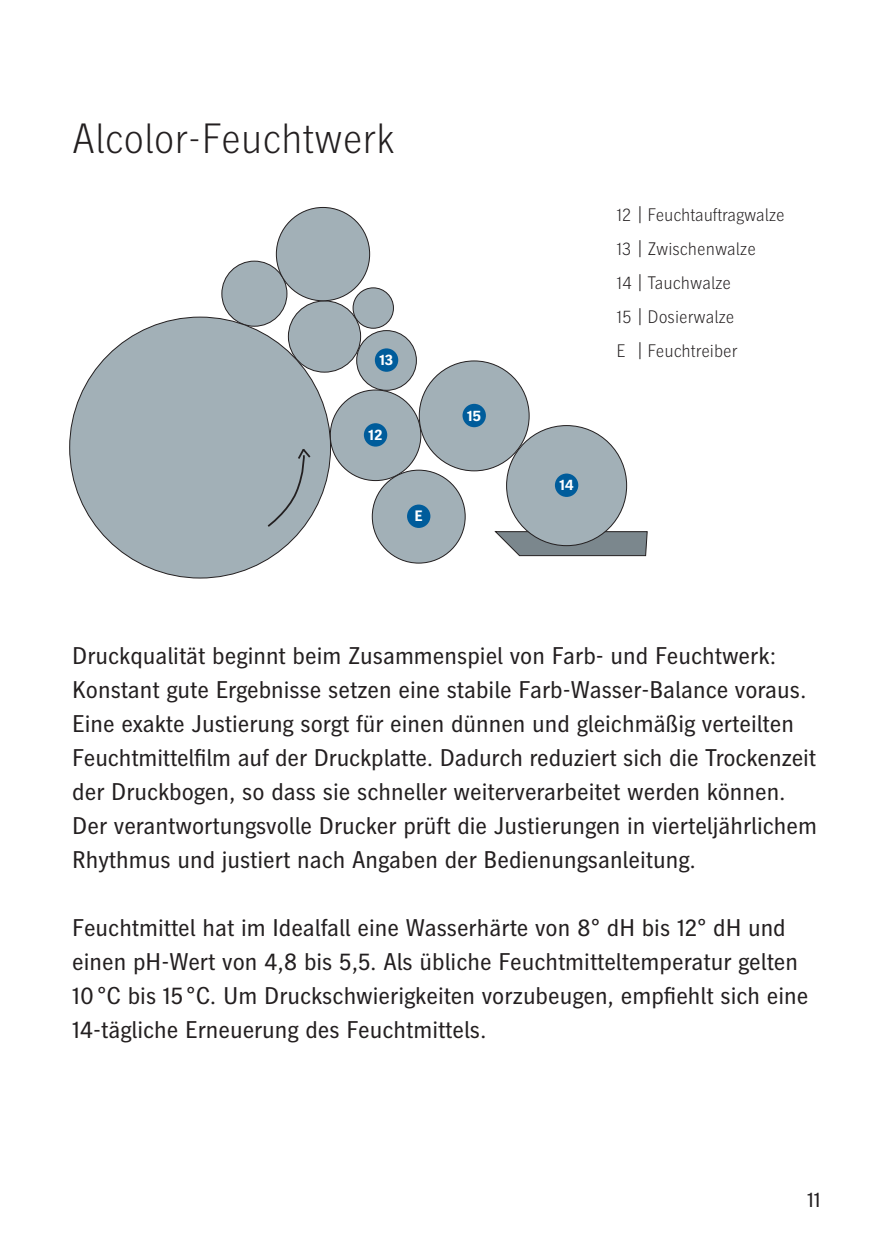
<style>
.page{position:relative;width:893px;height:1259px;background:#fff}
.page>*{position:absolute;margin:0;border:0;box-sizing:border-box;transform-origin:0 0}
.t1{font:300 42px "Heidelberg Gothic Ml";color:#231f20}
.t2{font:24px/33.9px "Heidelberg Gothic Ml";color:#231f20}
.t3{font:21px "Heidelberg Gothic Ml";color:#231f20}
.t4{font:300 18px/33.9px "Heidelberg Gothic Ml";color:#231f20}
.t5{font:700 15px "Heidelberg Gothic Ml";letter-spacing:-.005em;color:#fff}
</style>
<div class="page">
<div style="left:288px;top:301px;width:73px;height:71px;background:#a2b0b7;border-radius:50%"></div>
<div style="left:288px;top:300px;width:73px;height:72px;border:1px solid #231f20;border-radius:50%"></div>
<div style="left:357px;top:330px;width:59px;height:60px;background:#a2b0b7;border-radius:50%"></div>
<div style="left:356px;top:330px;width:61px;height:61px;border:1px solid #231f20;border-radius:50%"></div>
<div style="left:353px;top:288px;width:40px;height:40px;background:#a2b0b7;border-radius:50%"></div>
<div style="left:353px;top:287px;width:41px;height:42px;border:1px solid #231f20;border-radius:50%"></div>
<div style="left:222px;top:261px;width:65px;height:65px;background:#a2b0b7;border-radius:50%"></div>
<div style="left:221px;top:261px;width:66px;height:66px;border:1px solid #231f20;border-radius:50%"></div>
<div style="left:276px;top:207px;width:94px;height:94px;background:#a2b0b7;border-radius:50%"></div>
<div style="left:330px;top:390px;width:91px;height:90px;background:#a2b0b7;border-radius:50%"></div>
<div style="left:372px;top:470px;width:93px;height:93px;background:#a2b0b7;border-radius:50%"></div>
<div style="left:419px;top:361px;width:110px;height:110px;background:#a2b0b7;border-radius:50%"></div>
<svg style="left:494px;top:531px;width:154px;height:25px;background:#818a8f"></svg>
<div style="left:507px;top:425px;width:120px;height:120px;background:#a2b0b7;border-radius:50%"></div>
<div style="left:70px;top:317px;width:261px;height:261px;background:#a2b0b7;border-radius:50%"></div>
<svg style="left:267px;top:449px;width:45px;height:79px"></svg>
<div style="left:375px;top:348px;width:23px;height:24px;background:#005c9b;border-radius:50%"></div>
<div style="left:364px;top:423px;width:23px;height:23px;background:#005c9b;border-radius:50%"></div>
<div style="left:462px;top:404px;width:24px;height:23px;background:#005c9b;border-radius:50%"></div>
<div style="left:555px;top:473px;width:23px;height:24px;background:#005c9b;border-radius:50%"></div>
<div style="left:407px;top:504px;width:23px;height:24px;background:#005c9b;border-radius:50%"></div>
<h1 class="t1" style="left:72px;top:115px;width:324px">Alcolor-Feuchtwerk</h1>
<p class="t5" style="left:380px;top:352px;width:15px">13</p>
<p class="t5" style="left:369px;top:426px;width:15px">12</p>
<p class="t5" style="left:415px;top:508px;width:10px">E</p>
<p class="t5" style="left:467px;top:407px;width:16px">15</p>
<p class="t4" style="left:617px;top:198px;width:170px">12 | Feuchtauftragwalze<br>13 | Zwischenwalze<br>14 | Tauchwalze<br>15 | Dosierwalze<br>E | Feuchtreiber</p>
<p class="t5" style="left:559px;top:477px;width:16px">14</p>
<p class="t2" style="left:72px;top:638px;width:746px">Druckqualität beginnt beim Zusammenspiel von Farb- und Feuchtwerk:<br>Konstant gute Ergebnisse setzen eine stabile Farb-Wasser-Balance voraus.<br>Eine exakte Justierung sorgt für einen dünnen und gleichmäßig verteilten Feuchtmittelfilm auf der Druckplatte. Dadurch reduziert sich die Trockenzeit der Druckbogen, so dass sie schneller weiterverarbeitet werden können.<br>Der verantwortungsvolle Drucker prüft die Justierungen in vierteljährlichem Rhythmus und justiert nach Angaben der Bedienungsanleitung.</p>
<p class="t2" style="left:72px;top:911px;width:738px">Feuchtmittel hat im Idealfall eine Wasserhärte von 8° dH bis 12° dH und einen pH-Wert von 4,8 bis 5,5. Als übliche Feuchtmitteltemperatur gelten 10°C bis 15°C. Um Druckschwierigkeiten vorzubeugen, empfiehlt sich eine 14-tägliche Erneuerung des Feuchtmittels.</p>
<p class="t3" style="left:807px;top:1188px;width:15px">11</p>
</div>
